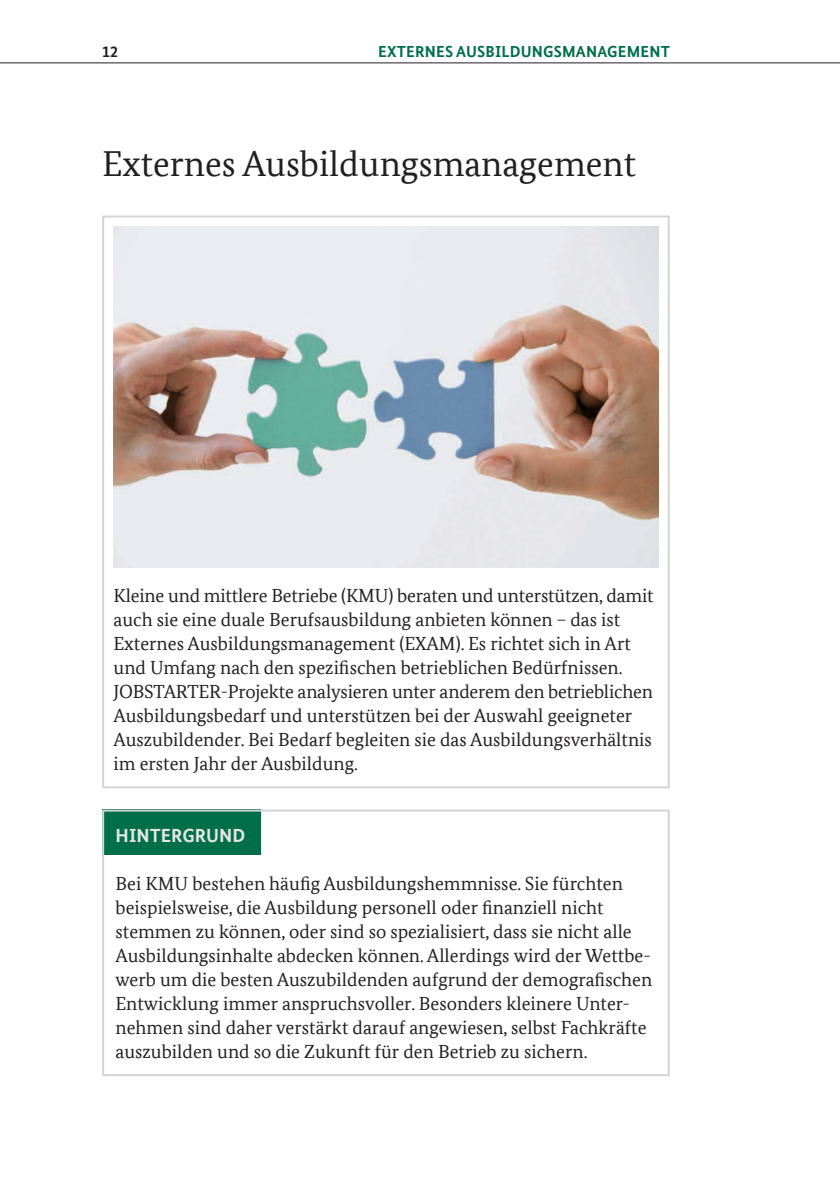
<style>
.page{position:relative;width:840px;height:1191px;background:#fff}
.page>*{position:absolute;margin:0;border:0;box-sizing:border-box;transform-origin:0 0}
.t1{font:36px "Bundes Serif Office T";color:#231f20}
.t2{font:19px/24px "Bundes Serif Office T";color:#231f20}
.t3{font:700 19px "Bundes Sans Office T";color:#e5e5e5}
.t4{font:700 16px "Bundes Sans Office T";letter-spacing:.01em;color:#006f49}
.t5{font:700 16px "Bundes Sans Office T";color:#231f20}
</style>
<div class="page">
<hr style="left:0;top:62px;width:839px;height:1px;background:#231f20">
<div style="left:102px;top:215px;width:567px;height:573px;border:2px solid #d2d4d5"></div>
<div style="left:102px;top:809px;width:159px;height:46px;background:#006f49"></div>
<div style="left:102px;top:809px;width:567px;height:267px;border:2px solid #d2d4d5"></div>
<img style="left:113px;top:227px;width:545px;height:340px">
<p class="t5" style="left:102px;top:42px;width:17px">12</p>
<p class="t4" style="left:378px;top:42px;width:293px">EXTERNES AUSBILDUNGSMANAGEMENT</p>
<h2 class="t1" style="left:102px;top:143px;width:535px">Externes Ausbildungsmanagement</h2>
<p class="t2" style="left:113px;top:583px;width:541px">Kleine und mittlere Betriebe (KMU) beraten und unterstützen, damit auch sie eine duale Berufsausbildung anbieten können – das ist Externes Ausbildungsmanagement (EXAM). Es richtet sich in Art und Umfang nach den spezifischen betrieblichen Bedürfnissen.<br>JOBSTARTER-Projekte analysieren unter anderem den betrieblichen Ausbildungsbedarf und unterstützen bei der Auswahl geeigneter Auszubildender. Bei Bedarf begleiten sie das Ausbildungsverhältnis im ersten Jahr der Ausbildung.</p>
<h3 class="t3" style="left:116px;top:824px;width:131px">HINTERGRUND</h3>
<p class="t2" style="left:115px;top:871px;width:538px">Bei KMU bestehen häufig Ausbildungshemmnisse. Sie fürchten beispielsweise, die Ausbildung personell oder finanziell nicht stemmen zu können, oder sind so spezialisiert, dass sie nicht alle Ausbildungsinhalte abdecken können. Allerdings wird der Wettbe&shy;werb um die besten Auszubildenden aufgrund der demografischen Entwicklung immer anspruchsvoller. Besonders kleinere Unter&shy;nehmen sind daher verstärkt darauf angewiesen, selbst Fachkräfte auszubilden und so die Zukunft für den Betrieb zu sichern.</p>
</div>
